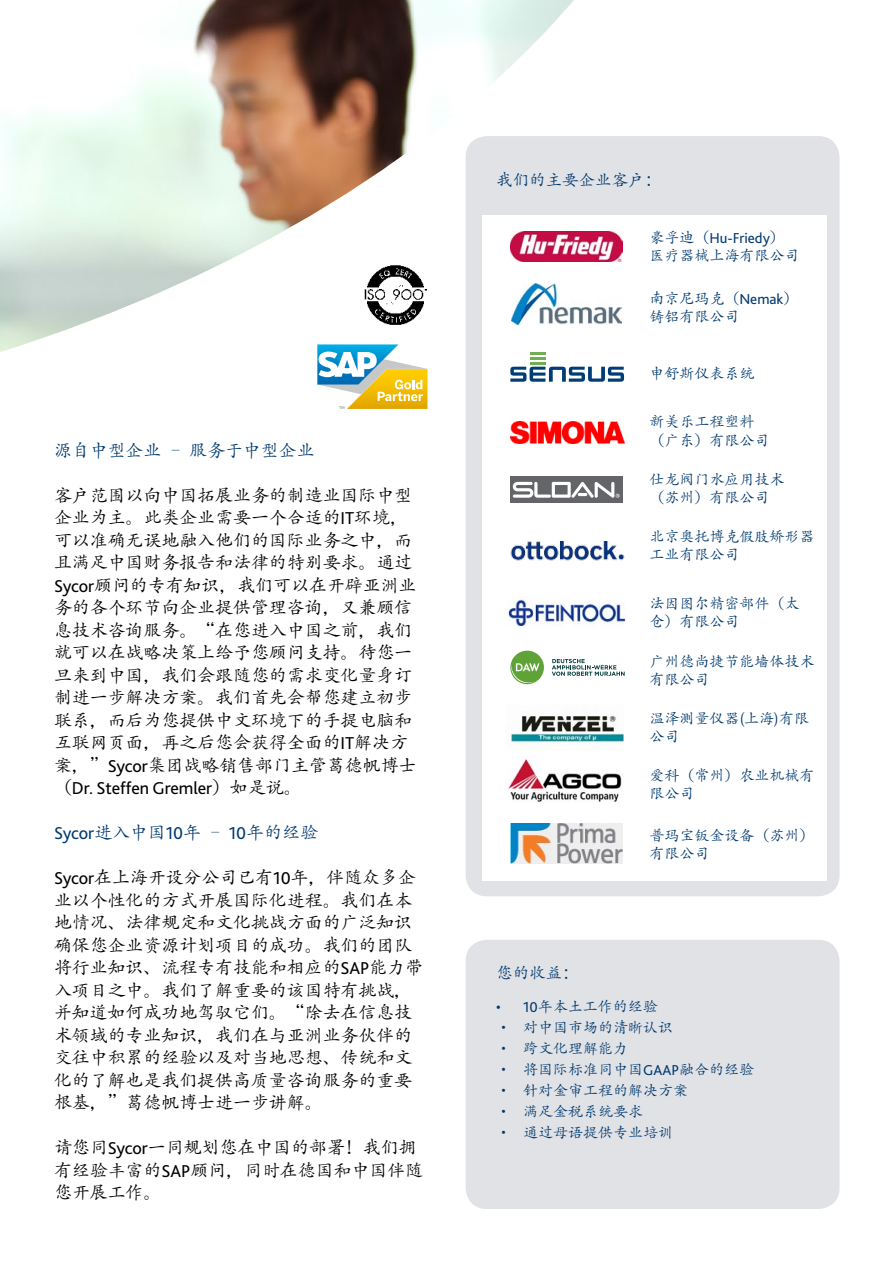
<style>
.page{position:relative;width:893px;height:1263px;background:#fff}
.page>*{position:absolute;margin:0;border:0;box-sizing:border-box;transform-origin:0 0}
.t1{font:18px/22.5px "Adobe Kaiti Std";letter-spacing:-.005em;color:#000}
.t2{font:18px "Adobe Kaiti Std";letter-spacing:-.005em;color:#003a6f}
.t3{font:18px "Bliss 2";letter-spacing:-.005em;color:#000}
.t4{font:16.5px "Adobe Kaiti Std";color:#003a6f}
.t5{font:15px/18px "Adobe Kaiti Std";color:#003a6f}
.t6{font:15px "Bliss 2";color:#003a6f}
.s1{font-family:"Bliss 2"}
.s2{font-family:"Adobe Kaiti Std"}
</style>
<div class="page">
<img style="left:0;top:0;width:574px;height:352px">
<div style="left:466px;top:940px;width:373px;height:269px;background:#e1e2e6;border-radius:21px"></div>
<div style="left:466px;top:136px;width:373px;height:760px;background:#e1e2e6;border-radius:21px"></div>
<div style="left:482px;top:215px;width:344px;height:665px;background:#fff"></div>
<img style="left:508px;top:759px;width:116px;height:43px">
<img style="left:508px;top:599px;width:118px;height:28px">
<img style="left:510px;top:716px;width:114px;height:27px">
<img style="left:510px;top:422px;width:115px;height:22px">
<hr style="left:530px;top:352px;width:15px;height:3px;background:#71ae52">
<hr style="left:530px;top:357px;width:15px;height:3px;background:#71ae52">
<hr style="left:530px;top:362px;width:15px;height:3px;background:#71ae52">
<svg style="left:510px;top:367px;width:114px;height:15px"></svg>
<img style="left:510px;top:542px;width:114px;height:19px">
<svg style="left:552px;top:659px;width:73px;height:17px"></svg>
<div style="left:510px;top:651px;width:34px;height:33px;background:#5fa238;border-radius:50%"></div>
<svg style="left:510px;top:663px;width:30px;height:21px"></svg>
<img style="left:510px;top:232px;width:112px;height:30px">
<img style="left:511px;top:284px;width:110px;height:40px">
<div style="left:510px;top:476px;width:113px;height:27px;background:#646569"></div>
<svg style="left:513px;top:482px;width:107px;height:16px"></svg>
<svg style="left:317px;top:344px;width:110px;height:65px"></svg>
<img style="left:364px;top:264px;width:63px;height:66px">
<img style="left:510px;top:824px;width:112px;height:39px">
<p class="t2" style="left:54px;top:439px;width:262px">源自中型企业 – 服务于中型企业</p>
<p class="t1" style="left:54px;top:484px;width:364px">客户范围以向中国拓展业务的制造业国际中型企业为主。此类企业需要一个合适的<span class="s1">IT</span>环境，可以准确无误地融入他们的国际业务之中，而且满足中国财务报告和法律的特别要求。通过<br><span class="s1">Sycor</span>顾问的专有知识，我们可以在开辟亚洲业务的各个环节向企业提供管理咨询，又兼顾信息技术咨询服务。“在您进入中国之前，我们就可以在战略决策上给予您顾问支持。待您一旦来到中国，我们会跟随您的需求变化量身订制进一步解决方案。我们首先会帮您建立初步联系，而后为您提供中文环境下的手提电脑和互联网页面，再之后您会获得全面的<span class="s1">IT</span>解决方案，”<span class="s1">Sycor</span>集团战略销售部门主管葛德帆博士</p>
<p class="t3" style="left:54px;top:777px;width:249px"><span class="s2">（</span>Dr. Steffen Gremler<span class="s2">）如是说。</span></p>
<p class="t2" style="left:54px;top:821px;width:265px"><span class="s1">Sycor</span>进入中国<span class="s1">10</span>年 – <span class="s1">10</span>年的经验</p>
<p class="t1" style="left:54px;top:866px;width:371px"><span class="s1">Sycor</span>在上海开设分公司已有<span class="s1">10</span>年，伴随众多企业以个性化的方式开展国际化进程。我们在本地情况、法律规定和文化挑战方面的广泛知识确保您企业资源计划项目的成功。我们的团队将行业知识、流程专有技能和相应的<span class="s1">SAP</span>能力带入项目之中。我们了解重要的该国特有挑战，并知道如何成功地驾驭它们。“除去在信息技术领域的专业知识，我们在与亚洲业务伙伴的交往中积累的经验以及对当地思想、传统和文化的了解也是我们提供高质量咨询服务的重要根基，”葛德帆博士进一步讲解。</p>
<p class="t1" style="left:54px;top:1136px;width:371px">请您同<span class="s1">Sycor</span>一同规划您在中国的部署！我们拥有经验丰富的<span class="s1">SAP</span>顾问，同时在德国和中国伴随您开展工作。</p>
<p class="t4" style="left:496px;top:170px;width:166px">我们的主要企业客户：</p>
<p class="t6" style="left:649px;top:229px;width:137px"><span class="s2">豪孚迪（</span>Hu-Friedy<span class="s2">）</span></p>
<p class="t5" style="left:649px;top:247px;width:151px">医疗器械上海有限公司</p>
<p class="t5" style="left:649px;top:290px;width:151px">南京尼玛克（<span class="s1">Nemak</span>）铸铝有限公司</p>
<p class="t5" style="left:649px;top:365px;width:106px">申舒斯仪表系统</p>
<p class="t5" style="left:649px;top:413px;width:121px">新美乐工程塑料（广东）有限公司</p>
<p class="t5" style="left:649px;top:470px;width:136px">仕龙阀门水应用技术（苏州）有限公司</p>
<p class="t5" style="left:649px;top:527px;width:166px">北京奥托博克假肢矫形器工业有限公司</p>
<p class="t5" style="left:649px;top:595px;width:151px">法因图尔精密部件（太仓）有限公司</p>
<p class="t5" style="left:649px;top:652px;width:166px">广州德尚捷节能墙体技术有限公司</p>
<p class="t5" style="left:649px;top:709px;width:161px">温泽测量仪器(上海)有限公司</p>
<p class="t5" style="left:649px;top:766px;width:166px">爱科（常州）农业机械有限公司</p>
<p class="t5" style="left:649px;top:826px;width:166px">普玛宝钣金设备（苏州）有限公司</p>
<p class="t4" style="left:496px;top:963px;width:84px">您的收益：</p>
<p class="t5" style="left:496px;top:998px;width:163px"><span class="s1">• 10</span>年本土工作的经验</p>
<p class="t5" style="left:496px;top:1019px;width:178px">• 对中国市场的清晰认识</p>
<p class="t5" style="left:496px;top:1040px;width:133px">• 跨文化理解能力</p>
<p class="t5" style="left:496px;top:1061px;width:259px">• 将国际标准同中国<span class="s1">GAAP</span>融合的经验</p>
<p class="t5" style="left:496px;top:1082px;width:193px">• 针对金审工程的解决方案</p>
<p class="t5" style="left:496px;top:1103px;width:148px">• 满足金税系统要求</p>
<p class="t5" style="left:496px;top:1124px;width:178px">• 通过母语提供专业培训</p>
</div>
